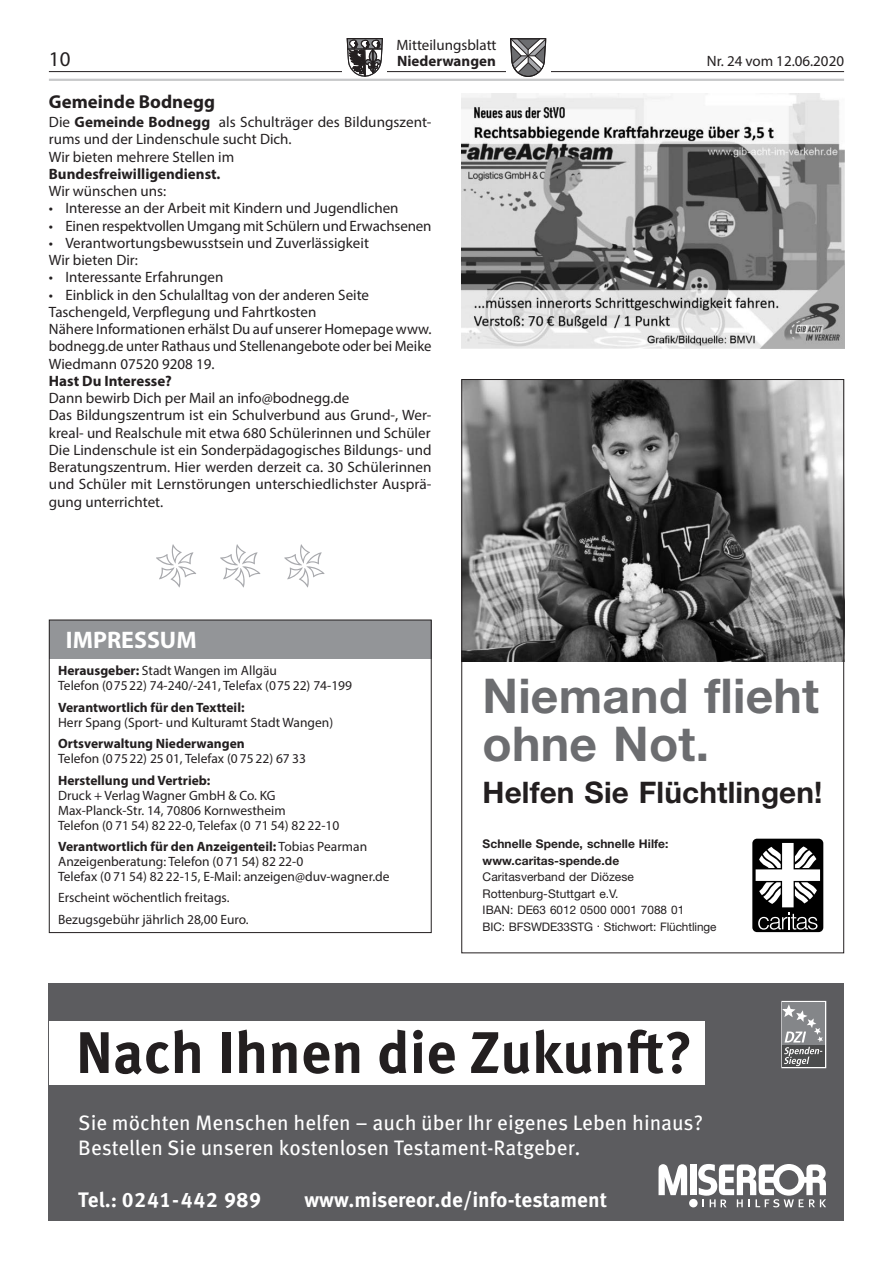
<style>
.page{position:relative;width:893px;height:1263px;background:#fff}
.page>*{position:absolute;margin:0;border:0;box-sizing:border-box;transform-origin:0 0}
.t1{font:700 58.65px "Meta OT";color:#231f20}
.t2{font:700 48px/48px "Helvetica Neue";letter-spacing:.005em;color:#6c6d70}
.t3{font:700 29.7px "Helvetica Neue";letter-spacing:.005em;color:#231f20}
.t4{font:700 24px "Myriad Pro";color:#fff}
.t5{font:21px/25px "Meta OT";color:#fff}
.t6{font:700 21px "Meta OT";color:#fff}
.t7{font:700 21px "Meta OT";letter-spacing:.03em;color:#fff}
.t8{font:21px "Myriad Pro";color:#231f20}
.t9{font:700 18.75px "Myriad Pro";color:#231f20}
.t10{font:15px/17.2px "Myriad Pro";color:#231f20}
.t11{font:700 15px "Myriad Pro";color:#231f20}
.t12{font:13.5px/15px "Myriad Pro";color:#231f20}
.t13{font:700 13.5px "Myriad Pro";color:#231f20}
.t14{font:700 12px/16.2px "Helvetica Neue";letter-spacing:.005em;color:#231f20}
.t15{font:12px/16.5px "Helvetica Neue";letter-spacing:.005em;color:#231f20}
.t16{font:11.7px/16.6px "Helvetica Neue";letter-spacing:-.01em;color:#231f20}
.s1{font-weight:700}
</style>
<div class="page">
<hr style="left:49px;top:71px;width:795px;height:1px;background:#231f20">
<div style="left:342px;top:34px;width:45px;height:47px;background:#fff"></div>
<svg style="left:347px;top:38px;width:36px;height:39px"></svg>
<div style="left:506px;top:34px;width:44px;height:47px;background:#fff"></div>
<svg style="left:510px;top:38px;width:36px;height:39px"></svg>
<hr style="left:49px;top:79px;width:795px;height:2px;background:#c7c8ca">
<img style="left:461px;top:94px;width:383px;height:255px">
<div style="left:49px;top:620px;width:383px;height:38px;background:#939598"></div>
<div style="left:49px;top:620px;width:383px;height:313px;border:1px solid #231f20"></div>
<svg style="left:156px;top:544px;width:168px;height:43px"></svg>
<div style="left:49px;top:983px;width:795px;height:237px;background:#5c5c5f"></div>
<div style="left:49px;top:1021px;width:656px;height:63px;background:#fff"></div>
<svg style="left:658px;top:1164px;width:29px;height:31px"></svg>
<div style="left:690px;top:1164px;width:6px;height:31px;background:#fff"></div>
<div style="left:689px;top:1199px;width:9px;height:8px;background:#fff;border-radius:50%"></div>
<svg style="left:698px;top:1164px;width:128px;height:43px"></svg>
<svg style="left:781px;top:1000px;width:46px;height:69px;background:#8f9092"></svg>
<div style="left:752px;top:839px;width:71px;height:93px;background:#000;border-radius:5px"></div>
<svg style="left:756px;top:843px;width:64px;height:87px"></svg>
<img style="left:463px;top:381px;width:379px;height:281px">
<p class="t10" style="left:396px;top:36px;width:102px">Mitteilungsblatt</p>
<h3 class="t8" style="left:49px;top:46px;width:23px">10</h3>
<p class="t11" style="left:397px;top:51px;width:100px">Niederwangen</p>
<p class="t10" style="left:707px;top:52px;width:139px">Nr. 24 vom 12.06.2020</p>
<p class="t9" style="left:49px;top:89px;width:168px">Gemeinde Bodnegg</p>
<p class="t10" style="left:49px;top:113px;width:384px">Die <span class="s1">Gemeinde Bodnegg</span> als Schulträger des Bildungszent&shy;rums und der Lindenschule sucht Dich.<br>Wir bieten mehrere Stellen im</p>
<p class="t11" style="left:49px;top:164px;width:173px">Bundesfreiwilligendienst.</p>
<p class="t10" style="left:49px;top:182px;width:119px">Wir wünschen uns:</p>
<p class="t10" style="left:49px;top:199px;width:351px">• Interesse an der Arbeit mit Kindern und Jugendlichen</p>
<p class="t10" style="left:49px;top:217px;width:384px">• Einen respektvollen Umgang mit Schülern und Erwachsenen</p>
<p class="t10" style="left:49px;top:234px;width:322px">• Verantwortungsbewusstsein und Zuverlässigkeit<br>Wir bieten Dir:</p>
<p class="t10" style="left:49px;top:268px;width:176px">• Interessante Erfahrungen</p>
<p class="t10" style="left:49px;top:286px;width:384px">• Einblick in den Schulalltag von der anderen Seite Taschengeld, Verpflegung und Fahrtkosten<br>Nähere Informationen erhälst Du auf unserer Homepage www. bodnegg.de unter Rathaus und Stellenangebote oder bei Meike Wiedmann 07520 9208 19.</p>
<p class="t11" style="left:49px;top:371px;width:125px">Hast Du Interesse?</p>
<p class="t10" style="left:49px;top:389px;width:384px">Dann bewirb Dich per Mail an info@bodnegg.de<br>Das Bildungszentrum ist ein Schulverbund aus Grund-, Wer&shy;kreal- und Realschule mit etwa 680 Schülerinnen und Schüler Die Lindenschule ist ein Sonderpädagogisches Bildungs- und Beratungszentrum. Hier werden derzeit ca. 30 Schülerinnen und Schüler mit Lernstörungen unterschiedlichster Ausprä&shy;gung unterrichtet.</p>
<h3 class="t4" style="left:66px;top:624px;width:132px">IMPRESSUM</h3>
<p class="t12" style="left:58px;top:663px;width:295px"><span class="s1">Herausgeber:</span> Stadt Wangen im Allgäu<br>Telefon (07522) 74-240/-241, Telefax (075 22) 74-199</p>
<p class="t13" style="left:58px;top:698px;width:188px">Verantwortlich für den Textteil:</p>
<p class="t12" style="left:58px;top:714px;width:277px">Herr Spang (Sport- und Kulturamt Stadt Wangen)</p>
<p class="t13" style="left:58px;top:735px;width:188px">Ortsverwaltung Niederwangen</p>
<p class="t12" style="left:58px;top:751px;width:249px">Telefon (07522) 25 01, Telefax (0 75 22) 67 33</p>
<p class="t13" style="left:58px;top:771px;width:154px">Herstellung und Vertrieb:</p>
<p class="t12" style="left:58px;top:787px;width:283px">Druck + Verlag Wagner GmbH &amp; Co. KG<br>Max-Planck-Str. 14, 70806 Kornwestheim<br>Telefon (0 71 54) 82 22-0, Telefax (0 71 54) 82 22-10</p>
<p class="t12" style="left:58px;top:839px;width:333px"><span class="s1">Verantwortlich für den Anzeigenteil:</span> Tobias Pearman<br>Anzeigenberatung: Telefon (0 71 54) 82 22-0<br>Telefax (0 71 54) 82 22-15, E-Mail: anzeigen@duv-wagner.de</p>
<p class="t12" style="left:58px;top:887px;width:192px;line-height:21.5px">Erscheint wöchentlich freitags.<br>Bezugsgebühr jährlich 28,00 Euro.</p>
<h2 class="t2" style="left:483px;top:671px;width:338px">Niemand flieht ohne Not.</h2>
<h3 class="t3" style="left:483px;top:774px;width:341px">Helfen Sie Flüchtlingen!</h3>
<p class="t14" style="left:483px;top:836px;width:187px">Schnelle Spende, schnelle Hilfe: www.caritas-spende.de</p>
<p class="t15" style="left:483px;top:869px;width:153px">Caritasverband der Diözese<br>Rottenburg-Stuttgart e.V.</p>
<p class="t16" style="left:483px;top:902px;width:235px">IBAN: DE63 6012 0500 0001 7088 01<br>BIC: BFSWDE33STG . Stichwort: Flüchtlinge</p>
<h1 class="t1" style="left:76px;top:1015px;width:618px">Nach Ihnen die Zukunft?</h1>
<h3 class="t5" style="left:78px;top:1110px;width:626px">Sie möchten Menschen helfen – auch über Ihr eigenes Leben hinaus?<br>Bestellen Sie unseren kostenlosen Testament-Ratgeber.</h3>
<h3 class="t7" style="left:78px;top:1186px;width:184px">Tel.: 0241-442 989</h3>
<h3 class="t6" style="left:304px;top:1186px;width:304px">www.misereor.de/info-testament</h3>
</div>
